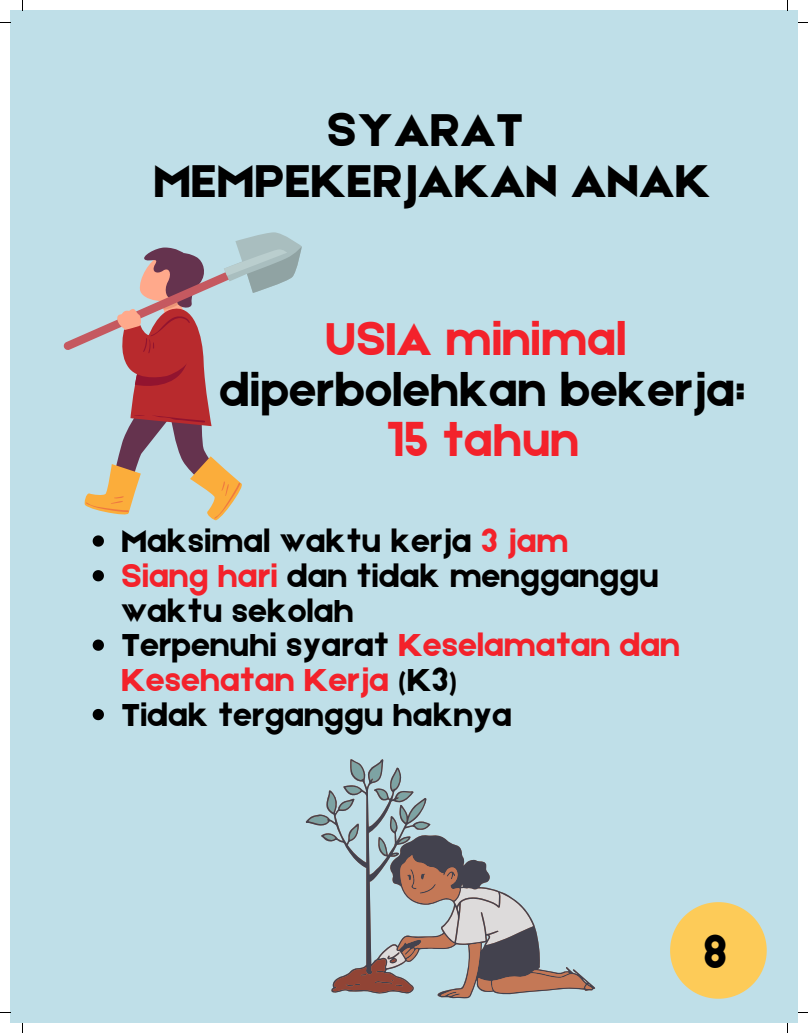
<style>
.page{position:relative;width:808px;height:1033px;background:#fff}
.page>*{position:absolute;margin:0;border:0;box-sizing:border-box;transform-origin:0 0}
.t1{font:49px "Etna";letter-spacing:.015em;color:#000}
.t2{font:49px "Etna";letter-spacing:.015em;color:#f3222b}
.t3{font:47.88px "Etna";color:#000}
.t4{font:33.75px/34.8px "Etna";letter-spacing:.015em;color:#000}
.t5{font:33.75px/34.8px "Etna";letter-spacing:.015em;color:#f3222b}
.s1{color:#f3222b}
.s2{color:#000}
</style>
<div class="page">
<div style="left:10px;top:10px;width:788px;height:1013px;background:#bfdfe8"></div>
<svg style="left:64px;top:232px;width:238px;height:288px"></svg>
<svg style="left:308px;top:760px;width:284px;height:237px"></svg>
<svg style="left:93px;top:535px;width:11px;height:11px"></svg>
<svg style="left:93px;top:570px;width:11px;height:11px"></svg>
<svg style="left:93px;top:639px;width:11px;height:11px"></svg>
<svg style="left:93px;top:709px;width:11px;height:11px"></svg>
<svg style="left:670px;top:902px;width:96px;height:96px"></svg>
<p class="t1" style="left:327px;top:95px;width:197px">SYARAT</p>
<p class="t1" style="left:154px;top:146px;width:558px">MEMPEKERJAKAN ANAK</p>
<p class="t2" style="left:325px;top:304px;width:302px">USIA minimal</p>
<p class="t1" style="left:220px;top:355px;width:527px">diperbolehkan bekerja:</p>
<p class="t2" style="left:386px;top:405px;width:193px">15 tahun</p>
<p class="t4" style="left:121px;top:522px;width:448px">Maksimal waktu kerja <span class="s1">3 jam</span></p>
<p class="t4" style="left:121px;top:557px;width:538px"><span class="s1">Siang hari</span> dan tidak mengganggu waktu sekolah</p>
<p class="t5" style="left:121px;top:626px;width:559px"><span class="s2">Terpenuhi syarat</span> Keselamatan dan<br>Kesehatan Kerja <span class="s2">(K3)</span></p>
<p class="t4" style="left:121px;top:695px;width:392px">Tidak terganggu haknya</p>
<p class="t3" style="left:703px;top:919px;width:25px">8</p>
</div>
